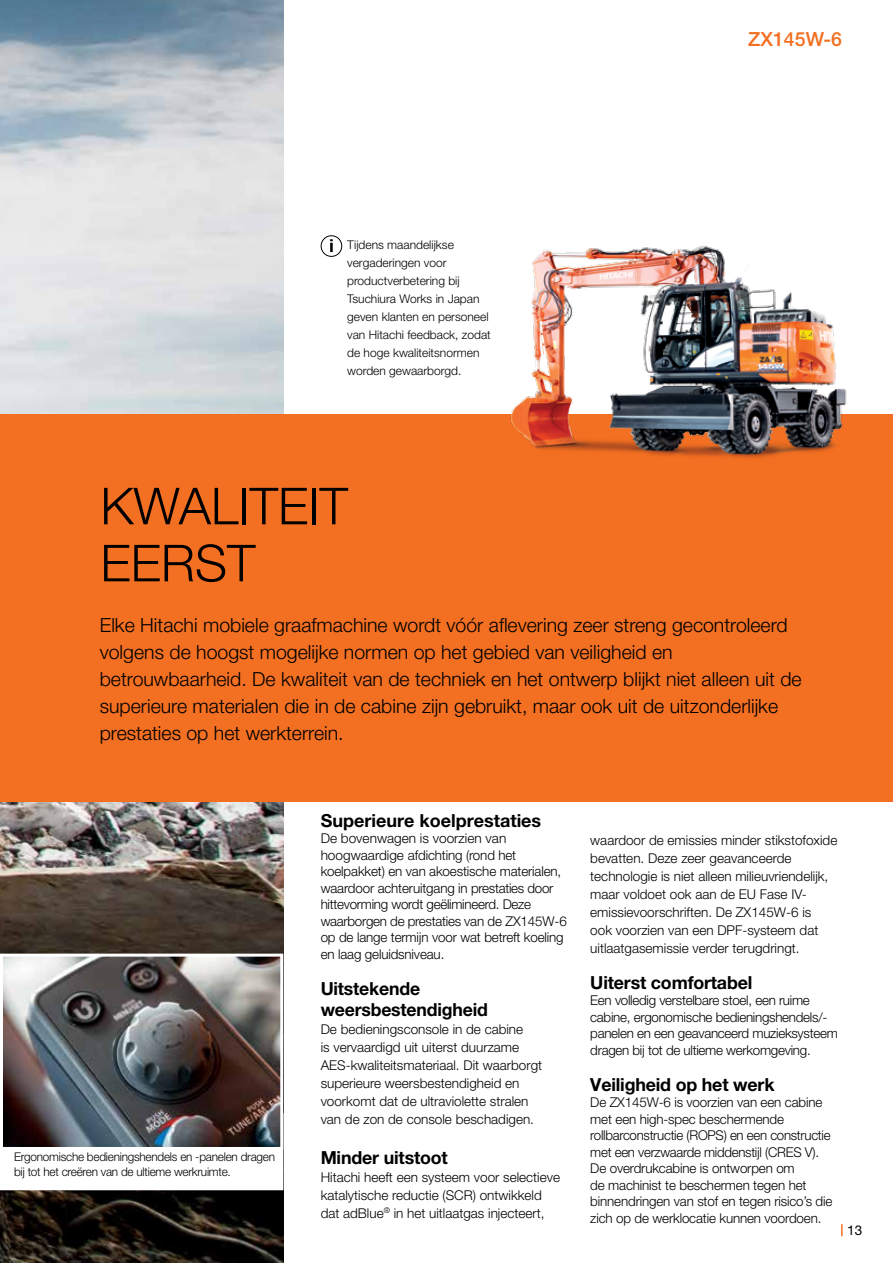
<style>
.page{position:relative;width:893px;height:1263px;background:#fff}
.page>*{position:absolute;margin:0;border:0;box-sizing:border-box;transform-origin:0 0}
.t1{font:300 51px/57px "Helvetica Neue LT Pro";color:#000}
.t2{font:300 19.5px/27px "Helvetica Neue LT Pro";color:#000}
.t3{font:500 19.5px "Helvetica Neue LT Pro";color:#f36f21}
.t4{font:700 18px/21.6px "Helvetica Neue LT Pro";letter-spacing:-.01em;color:#000}
.t5{font:300 13.5px/16.5px "Helvetica Neue LT Pro";letter-spacing:-.01em;color:#000}
.t6{font:13.5px "Helvetica Neue LT Pro";color:#000}
.t7{font:300 12px/18px "Helvetica Neue LT Pro";color:#000}
.t8{font:300 12px/15px "Helvetica Neue LT Pro";letter-spacing:-.02em;color:#000}
</style>
<div class="page">
<svg style="left:841px;top:1224px;width:2px;height:12px"></svg>
<img style="left:0;top:0;width:283px;height:1263px">
<div style="left:2px;top:1114px;width:280px;height:75px;background:#fff"></div>
<img style="left:4px;top:958px;width:275px;height:188px">
<div style="left:0;top:954px;width:283px;height:196px;border:3px solid #fff"></div>
<div style="left:0;top:414px;width:893px;height:388px;background:#f36f21"></div>
<img style="left:510px;top:245px;width:337px;height:213px">
<div style="left:321px;top:235px;width:21px;height:22px;border:1px solid #000;border-radius:50%"></div>
<svg style="left:330px;top:239px;width:3px;height:13px"></svg>
<p class="t7" style="left:347px;top:235px;width:145px">Tijdens maandelijkse vergaderingen voor productverbetering bij<br>Tsuchiura Works in Japan geven klanten en personeel van Hitachi feedback, zodat de hoge kwaliteitsnormen worden gewaarborgd.</p>
<h1 class="t1" style="left:100px;top:477px;width:249px">KWALITEIT<br>EERST</h1>
<h2 class="t3" style="left:748px;top:27px;width:95px">ZX145W‑6</h2>
<p class="t2" style="left:100px;top:611px;width:703px">Elke Hitachi mobiele graafmachine wordt vóór aflevering zeer streng gecontroleerd volgens de hoogst mogelijke normen op het gebied van veiligheid en betrouwbaarheid. De kwaliteit van de techniek en het ontwerp blijkt niet alleen uit de superieure materialen die in de cabine zijn gebruikt, maar ook uit de uitzonderlijke prestaties op het werkterrein.</p>
<p class="t8" style="left:14px;top:1149px;width:263px">Ergonomische bedieningshendels en -panelen dragen bij tot het creëren van de ultieme werkruimte.</p>
<h3 class="t4" style="left:321px;top:809px;width:222px">Superieure koelprestaties</h3>
<p class="t5" style="left:321px;top:830px;width:248px">De bovenwagen is voorzien van hoogwaardige afdichting (rond het koelpakket) en van akoestische materialen, waardoor achteruitgang in prestaties door hittevorming wordt geëlimineerd. Deze waarborgen de prestaties van de ZX145W-6 op de lange termijn voor wat betreft koeling en laag geluidsniveau.</p>
<h3 class="t4" style="left:321px;top:977px;width:169px">Uitstekende weersbestendigheid</h3>
<p class="t5" style="left:321px;top:1020px;width:223px;line-height:18px">De bedieningsconsole in de cabine<br>is vervaardigd uit uiterst duurzame AES-kwaliteitsmateriaal. Dit waarborgt superieure weersbestendigheid en voorkomt dat de ultraviolette stralen van de zon de console beschadigen.</p>
<h3 class="t4" style="left:321px;top:1146px;width:129px">Minder uitstoot</h3>
<p class="t5" style="left:321px;top:1168px;width:241px;line-height:18px">Hitachi heeft een systeem voor selectieve katalytische reductie (SCR) ontwikkeld dat adBlue<sup>®</sup> in het uitlaatgas injecteert,</p>
<p class="t5" style="left:590px;top:830px;width:249px;line-height:18px">waardoor de emissies minder stikstofoxide bevatten. Deze zeer geavanceerde technologie is niet alleen milieuvriendelijk, maar voldoet ook aan de EU Fase IV&shy;emissievoorschriften. De ZX145W‑6 is<br>ook voorzien van een DPF-systeem dat uitlaatgasemissie verder terugdringt.</p>
<h3 class="t4" style="left:590px;top:971px;width:164px">Uiterst comfortabel</h3>
<p class="t5" style="left:590px;top:992px;width:249px">Een volledig verstelbare stoel, een ruime cabine, ergonomische bedieningshendels/- panelen en een geavanceerd muzieksysteem dragen bij tot de ultieme werkomgeving.</p>
<h3 class="t4" style="left:590px;top:1073px;width:186px">Veiligheid op het werk</h3>
<p class="t5" style="left:590px;top:1094px;width:244px">De ZX145W-6 is voorzien van een cabine met een high-spec beschermende rollbarconstructie (ROPS) en een constructie met een verzwaarde middenstijl (CRES V).<br>De overdrukcabine is ontworpen om<br>de machinist te beschermen tegen het binnendringen van stof en tegen risico’s die zich op de werklocatie kunnen voordoen.</p>
<p class="t6" style="left:847px;top:1222px;width:17px">13</p>
</div>
